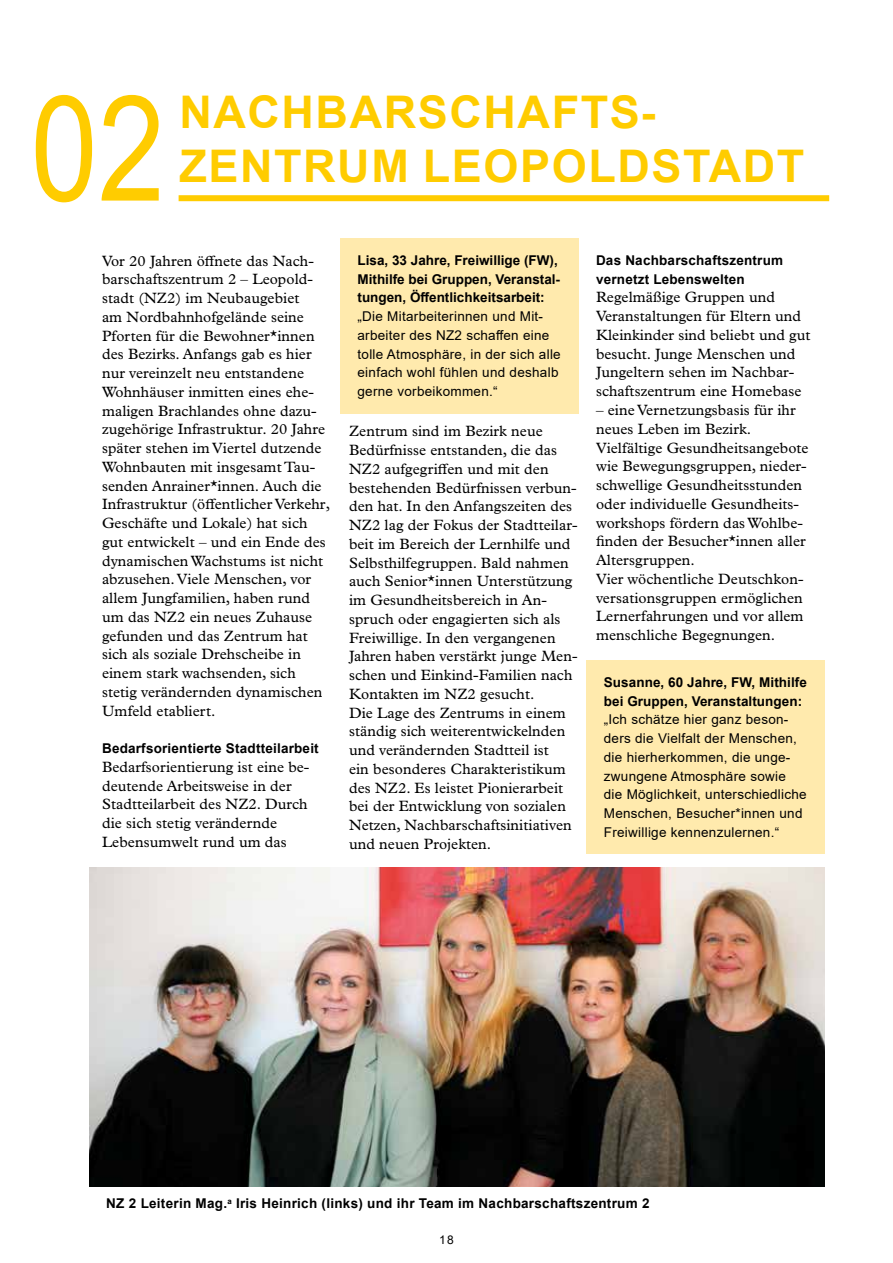
<style>
.page{position:relative;width:893px;height:1263px;background:#fff}
.page>*{position:absolute;margin:0;border:0;box-sizing:border-box;transform-origin:0 0}
.t1{font:147px "Arial Narrow";color:#fc0}
.t2{font:700 45px "Arial";letter-spacing:.035em;color:#fc0}
.t3{font:15px/18.8px "Plantin MT Std";letter-spacing:.005em;color:#000}
.t4{font:13.5px/18.8px "Arial";letter-spacing:.02em;color:#000}
.t5{font:700 13.5px/18.8px "Arial";letter-spacing:.015em;color:#000}
.t6{font:12px "Arial";color:#000}
</style>
<div class="page">
<img style="left:90px;top:868px;width:735px;height:318px">
<div style="left:341px;top:238px;width:238px;height:175px;background:#ffeaad"></div>
<div style="left:587px;top:660px;width:238px;height:194px;background:#ffeaad"></div>
<div style="left:179px;top:195px;width:650px;height:6px;background:#fc0"></div>
<h1 class="t1" style="left:31px;top:41px;width:136px">02</h1>
<h2 class="t2" style="left:179px;top:81px;width:478px">NACHBARSCHAFTS-</h2>
<h2 class="t2" style="left:179px;top:135px;width:626px">ZENTRUM LEOPOLDSTADT</h2>
<p class="t3" style="left:102px;top:251px;width:229px">Vor 20 Jahren öffnete das Nach&shy;barschaftszentrum 2 – Leopold&shy;stadt (NZ2) im Neubaugebiet<br>am Nordbahnhofgelände seine<br>Pforten für die Bewohner*innen des Bezirks. Anfangs gab es hier nur vereinzelt neu entstandene<br>Wohnhäuser inmitten eines ehe&shy;maligen Brachlandes ohne dazu&shy;zugehörige Infrastruktur. 20 Jahre später stehen im Viertel dutzende<br>Wohnbauten mit insgesamt Tau&shy;senden Anrainer*innen. Auch die<br>Infrastruktur (öffentlicher Verkehr,<br>Geschäfte und Lokale) hat sich gut entwickelt – und ein Ende des dynamischen Wachstums ist nicht abzusehen. Viele Menschen, vor allem Jungfamilien, haben rund um das NZ2 ein neues Zuhause gefunden und das Zentrum hat sich als soziale Drehscheibe in einem stark wachsenden, sich stetig verändernden dynamischen<br>Umfeld etabliert.</p>
<p class="t5" style="left:102px;top:739px;width:218px">Bedarfsorientierte Stadtteilarbeit</p>
<p class="t3" style="left:102px;top:757px;width:209px">Bedarfsorientierung ist eine be&shy;deutende Arbeitsweise in der<br>Stadtteilarbeit des NZ2. Durch die sich stetig verändernde<br>Lebensumwelt rund um das</p>
<p class="t5" style="left:358px;top:251px;width:204px">Lisa, 33 Jahre, Freiwillige (FW),<br>Mithilfe bei Gruppen, Veranstal&shy;tungen, Öffentlichkeitsarbeit:</p>
<p class="t4" style="left:358px;top:307px;width:205px">„Die Mitarbeiterinnen und Mit&shy;arbeiter des NZ2 schaffen eine tolle Atmosphäre, in der sich alle einfach wohl fühlen und deshalb gerne vorbeikommen.“</p>
<p class="t3" style="left:349px;top:422px;width:230px">Zentrum sind im Bezirk neue<br>Bedürfnisse entstanden, die das<br>NZ2 aufgegriffen und mit den bestehenden Bedürfnissen verbun&shy;den hat. In den Anfangszeiten des<br>NZ2 lag der Fokus der Stadtteilar&shy;beit im Bereich der Lernhilfe und<br>Selbsthilfegruppen. Bald nahmen auch Senior*innen Unterstützung im Gesundheitsbereich in An&shy;spruch oder engagierten sich als<br>Freiwillige. In den vergangenen<br>Jahren haben verstärkt junge Men&shy;schen und Einkind-Familien nach<br>Kontakten im NZ2 gesucht.<br>Die Lage des Zentrums in einem ständig sich weiterentwickelnden und verändernden Stadtteil ist<br>ein besonderes Charakteristikum des NZ2. Es leistet Pionierarbeit bei der Entwicklung von sozialen<br>Netzen, Nachbarschaftsinitiativen und neuen Projekten.</p>
<p class="t5" style="left:596px;top:251px;width:189px">Das Nachbarschaftszentrum vernetzt Lebenswelten</p>
<p class="t3" style="left:596px;top:288px;width:216px">Regelmäßige Gruppen und<br>Veranstaltungen für Eltern und<br>Kleinkinder sind beliebt und gut besucht. Junge Menschen und<br>Jungeltern sehen im Nachbar&shy;schaftszentrum eine Homebase</p>
<p class="t3" style="left:596px;top:401px;width:214px">– eine Vernetzungsbasis für ihr neues Leben im Bezirk.<br>Vielfältige Gesundheitsangebote wie Bewegungsgruppen, nieder&shy;schwellige Gesundheitsstunden oder individuelle Gesundheits&shy;workshops fördern das Wohlbe&shy;finden der Besucher*innen aller<br>Altersgruppen.<br>Vier wöchentliche Deutschkon&shy;versationsgruppen ermöglichen<br>Lernerfahrungen und vor allem menschliche Begegnungen.</p>
<p class="t5" style="left:604px;top:673px;width:205px">Susanne, 60 Jahre, FW, Mithilfe bei Gruppen, Veranstaltungen:</p>
<p class="t4" style="left:604px;top:710px;width:204px">„Ich schätze hier ganz beson&shy;ders die Vielfalt der Menschen, die hierherkommen, die unge&shy;zwungene Atmosphäre sowie die Möglichkeit, unterschiedliche<br>Menschen, Besucher*innen und<br>Freiwillige kennenzulernen.“</p>
<p class="t5" style="left:106px;top:1194px;width:545px">NZ 2 Leiterin Mag.<sup>a</sup> Iris Heinrich (links) und ihr Team im Nachbarschaftszentrum 2</p>
<p class="t6" style="left:439px;top:1231px;width:16px">18</p>
</div>
